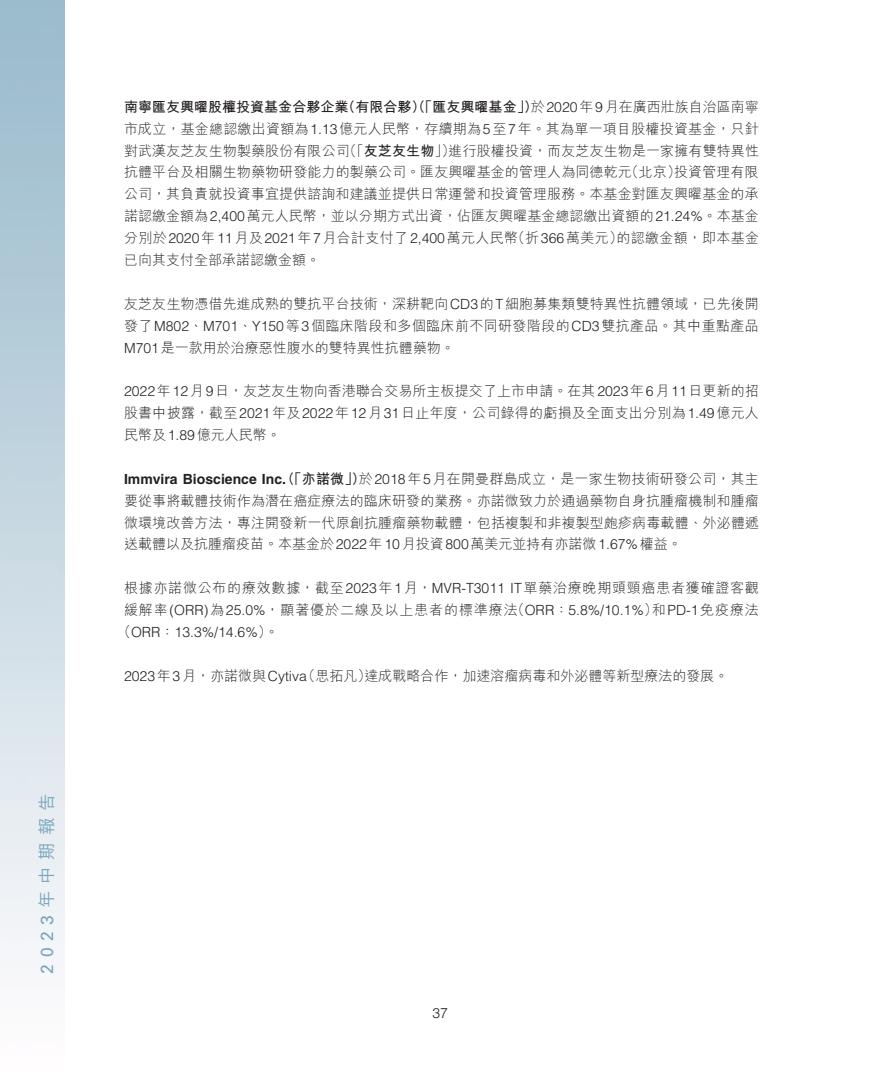
<style>
.page{position:relative;width:883px;height:1072px;background:#fff}
.page>*{position:absolute;margin:0;border:0;box-sizing:border-box;transform-origin:0 0}
.t1{font:500 17.5px "M Hei HK";letter-spacing:.395em;color:#77a6bb}
._1__內文{font:300 14px/21.9px "M Hei HK";letter-spacing:.01em;color:#231f20}
._1__內文-2{font:300 14px/21.9px "M Hei HK";letter-spacing:.055em;color:#231f20;text-align:right}
._1__內文-3{font:300 14px/21.9px "M Hei HK";letter-spacing:.065em;color:#231f20}
._1__內文-4{font:700 14px "M Hei HK";color:#231f20}
._1__內文-5{font:300 14px "Helvetica LT Std";color:#231f20}
.s1{font-family:"Univers LT Std";font-weight:400}
.s2{font-family:"Helvetica LT Std"}
.s3{font-weight:300}
.s4{font-family:"Helvetica LT Std";font-weight:700}
.s5{font-weight:700}
.s6{font-family:"M Hei HK"}
</style>
<div class="page">
<p class="t1" style="left:34px;top:973px;width:182px;rotate:-90deg"><span class="s1">2023</span>年中期報告</p>
<p class="_1__內文-4" style="left:124px;top:96px;width:226px">南寧匯友興曜股權投資基金合夥企業</p>
<p class="_1__內文" style="left:124px;top:117px;width:636px">市成立，基金總認繳出資額為<span class="s2">1.13</span>億元人民幣，存續期為<span class="s2">5</span>至<span class="s2">7</span>年。其為單一項目股權投資基金，只針</p>
<p class="_1__內文" style="left:449px;top:139px;width:312px">進行股權投資，而友芝友生物是一家擁有雙特異性</p>
<p class="_1__內文-4" style="left:341px;top:96px;width:198px">（有限合夥）（「匯友興曜基金」）</p>
<p class="_1__內文" style="left:531px;top:95px;width:230px">於<span class="s2">2020</span>年<span class="s2">9</span>月在廣西壯族自治區南寧</p>
<p class="_1__內文-4" style="left:343px;top:140px;width:114px"><span class="s3">（「</span>友芝友生物<span class="s3">」）</span></p>
<p class="_1__內文" style="left:124px;top:139px;width:227px">對武漢友芝友生物製藥股份有限公司</p>
<p class="_1__內文" style="left:625px;top:161px;width:58px">（北京）</p>
<p class="_1__內文" style="left:124px;top:161px;width:509px">抗體平台及相關生物藥物研發能力的製藥公司。匯友興曜基金的管理人為同德乾元</p>
<p class="_1__內文" style="left:124px;top:183px;width:636px">公司，其負責就投資事宜提供諮詢和建議並提供日常運營和投資管理服務。本基金對匯友興曜基金的承</p>
<p class="_1__內文" style="left:124px;top:205px;width:636px">諾認繳金額為<span class="s2">2,400</span>萬元人民幣，並以分期方式出資，佔匯友興曜基金總認繳出資額的<span class="s2">21.24%</span>。本基金</p>
<p class="_1__內文" style="left:616px;top:227px;width:144px">的認繳金額，即本基金</p>
<p class="_1__內文" style="left:674px;top:161px;width:86px">投資管理有限</p>
<p class="_1__內文" style="left:124px;top:227px;width:396px">分別於<span class="s2">2020</span>年<span class="s2">11</span>月及<span class="s2">2021</span>年<span class="s2">7</span>月合計支付了<span class="s2">2,400</span>萬元人民幣已向其支付全部承諾認繳金額。</p>
<p class="_1__內文" style="left:124px;top:292px;width:636px;text-align:justify">友芝友生物憑借先進成熟的雙抗平台技術，深耕靶向<span class="s2">CD3</span>的<span class="s2">T</span>細胞募集類雙特異性抗體領域，已先後開發了<span class="s2">M802</span>、<span class="s2">M701</span>、<span class="s2">Y150</span>等<span class="s2">3</span>個臨床階段和多個臨床前不同研發階段的<span class="s2">CD3</span>雙抗產品。其中重點產品<span class="s2">M701</span>是一款用於治療惡性腹水的雙特異性抗體藥物。</p>
<p class="_1__內文" style="left:124px;top:380px;width:636px;text-align:justify"><span class="s2">2022</span>年<span class="s2">12</span>月<span class="s2">9</span>日，友芝友生物向香港聯合交易所主板提交了上市申請。在其<span class="s2">2023</span>年<span class="s2">6</span>月<span class="s2">11</span>日更新的招股書中披露，截至<span class="s2">2021</span>年及<span class="s2">2022</span>年<span class="s2">12</span>月<span class="s2">31</span>日止年度，公司錄得的虧損及全面支出分別為<span class="s2">1.49</span>億元人民幣及<span class="s2">1.89</span>億元人民幣。</p>
<p class="_1__內文" style="left:359px;top:467px;width:402px">於<span class="s2">2018</span>年<span class="s2">5</span>月在開曼群島成立，是一家生物技術研發公司，其主</p>
<p class="_1__內文" style="left:511px;top:227px;width:113px">（折<span class="s2">366</span>萬美元）</p>
<p class="_1__內文" style="left:124px;top:467px;width:637px"><span class="s4">Immvira Bioscience Inc</span><span class="s5">（「</span><span class="s4">.</span> <span class="s5">亦諾微」）<br></span>要從事將載體技術作為潛在癌症療法的臨床研發的業務。亦諾微致力於通過藥物自身抗腫瘤機制和腫瘤微環境改善方法，專注開發新一代原創抗腫瘤藥物載體，包括複製和非複製型皰疹病毒載體、外泌體遞送載體以及抗腫瘤疫苗。本基金於<span class="s2">2022</span>年<span class="s2">10</span>月投資<span class="s2">800</span>萬美元並持有亦諾微<span class="s2">1.67%</span>權益。</p>
<p class="_1__內文-2" style="left:124px;top:577px;width:636px">根據亦諾微公布的療效數據，截至<span class="s2">2023</span>年<span class="s2">1</span>月，<span class="s2">MVR T- 3011 IT</span>單藥治療晚期頭頸癌患者獲確證客觀和<span class="s2">PD-1</span>免疫療法</p>
<p class="_1__內文-5" style="left:511px;top:601px;width:149px"><span class="s6">（</span>ORR<span class="s6">：</span>5.8%/10.1%<span class="s6">）</span></p>
<p class="_1__內文-3" style="left:117px;top:599px;width:402px;text-indent:7px">緩解率<span class="s2">(ORR</span> 為<span class="s2">) 25.0%</span>，顯著優於二線及以上患者的標準療法（<span class="s2">ORR</span>：<span class="s2">13.3%/14.6%</span> 。(</p>
<p class="_1__內文" style="left:365px;top:664px;width:365px">達成戰略合作，加速溶瘤病毒和外泌體等新型療法的發展。</p>
<p class="_1__內文" style="left:302px;top:664px;width:71px">（思拓凡）</p>
<p class="_1__內文-5" style="left:124px;top:667px;width:184px">2023<span class="s6">年</span>3<span class="s6">月，亦諾微與</span>Cytiva</p>
<p class="_1__內文-5" style="left:432px;top:1004px;width:17px">37</p>
</div>
